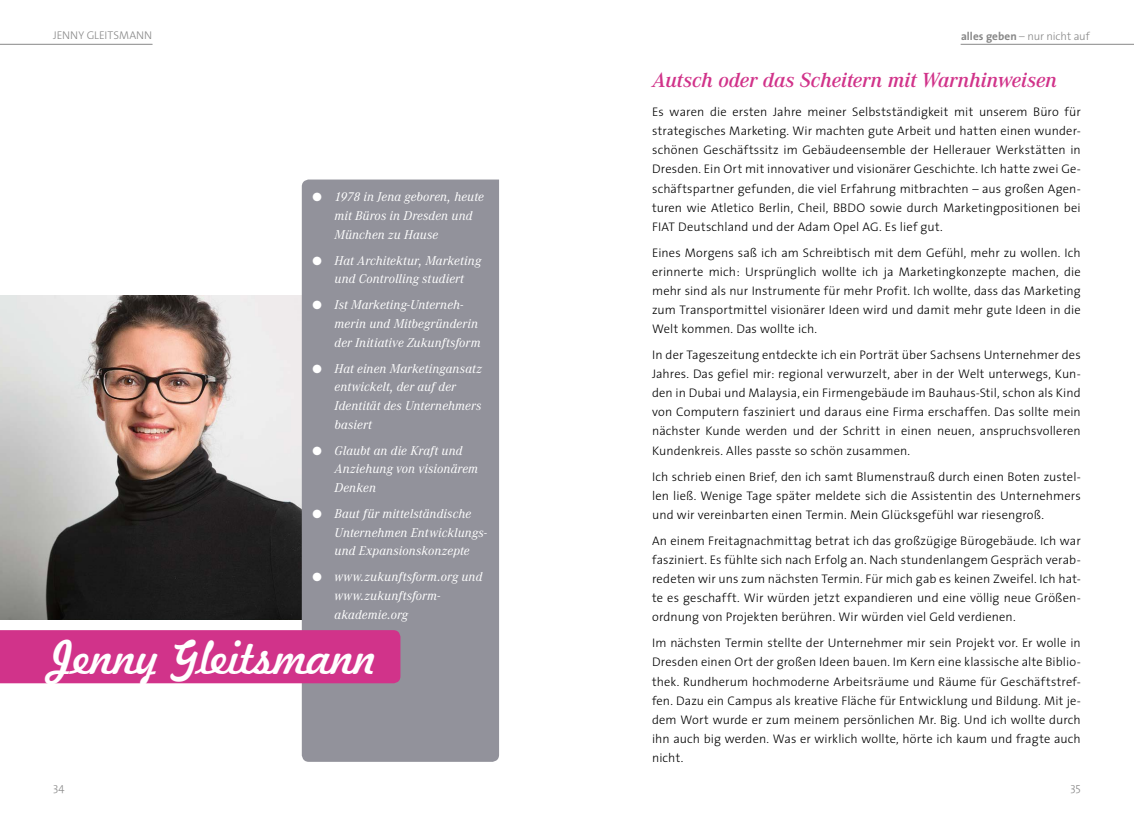
<style>
.page{position:relative;width:1134px;height:815px;background:#fff}
.page>*{position:absolute;margin:0;border:0;box-sizing:border-box;transform-origin:0 0}
.t1{font:45px "Freehand 521 BT Regular C";letter-spacing:-.02em;color:#fff}
.t2{font:italic 500 20px "Corporate ABQ";letter-spacing:-.01em;color:#d1338a}
.t3{font:300 12.5px/19px "The Sans";letter-spacing:.01em;color:#000;text-align:justify}
.t4{font:italic 12.5px/18.8px "Corporate ABQ";letter-spacing:.01em;color:#fff}
.t5{font:300 11.25px "The Sans";letter-spacing:-.005em;color:#878787}
.s1{font-weight:700}
</style>
<div class="page">
<img style="left:0;top:295px;width:302px;height:325px">
<div style="left:302px;top:180px;width:197px;height:582px;background:#92929b"></div>
<div style="left:0;top:630px;width:400px;height:53px;background:#d1338a"></div>
<hr style="left:0;top:44px;width:152px;height:1px;background:#878787">
<hr style="left:961px;top:44px;width:173px;height:1px;background:#878787">
<p class="t5" style="left:53px;top:26px;width:101px">Jenny Gleitsmann</p>
<p class="t4" style="left:335px;top:187px;width:151px;text-indent:-22px">● 1978 in Jena geboren, heute mit Büros in Dresden und<br>München zu Hause</p>
<p class="t4" style="left:312px;top:251px;width:170px;text-align:center">● Hat Architektur, Marketing und Controlling studiert</p>
<p class="t4" style="left:335px;top:295px;width:147px;text-indent:-22px">● Ist Marketing-Unterneh&shy;merin und Mitbegründerin der Initiative Zukunftsform</p>
<p class="t4" style="left:335px;top:359px;width:149px;text-indent:-22px">● Hat einen Marketingansatz entwickelt, der auf der<br>Identität des Unternehmers basiert</p>
<p class="t4" style="left:335px;top:441px;width:145px;text-indent:-22px">● Glaubt an die Kraft und<br>Anziehung von visionärem<br>Denken</p>
<p class="t4" style="left:335px;top:504px;width:154px;text-indent:-22px">● Baut für mittelständische<br>Unternehmen Entwicklungs&shy;und Expansionskonzepte</p>
<p class="t4" style="left:335px;top:568px;width:149px;text-indent:-22px">● www.zukunftsform.org und www.zukunftsform&shy;akademie.org</p>
<h1 class="t1" style="left:50px;top:627px;width:329px">Jenny Gleitsmann</h1>
<p class="t5" style="left:53px;top:778px;width:13px">34</p>
<p class="t5" style="left:961px;top:27px;width:130px"><span class="s1">alles geben</span> – nur nicht auf</p>
<h2 class="t2" style="left:652px;top:67px;width:407px">Autsch oder das Scheitern mit Warnhinweisen</h2>
<p class="t3" style="left:652px;top:102px;width:430px">Es waren die ersten Jahre meiner Selbstständigkeit mit unserem Büro für strategisches Marketing. Wir machten gute Arbeit und hatten einen wunder&shy;schönen Geschäftssitz im Gebäudeensemble der Hellerauer Werkstätten in Dresden. Ein Ort mit innovativer und visionärer Geschichte. Ich hatte zwei Ge&shy;schäftspartner gefunden, die viel Erfahrung mitbrachten – aus großen Agen&shy;turen wie Atletico Berlin, Cheil, BBDO sowie durch Marketingpositionen bei FIAT Deutschland und der Adam Opel AG. Es lief gut.</p>
<p class="t3" style="left:652px;top:243px;width:430px">Eines Morgens saß ich am Schreibtisch mit dem Gefühl, mehr zu wollen. Ich erinnerte mich: Ursprünglich wollte ich ja Marketingkonzepte machen, die mehr sind als nur Instrumente für mehr Profit. Ich wollte, dass das Marketing zum Transportmittel visionärer Ideen wird und damit mehr gute Ideen in die Welt kommen. Das wollte ich.</p>
<p class="t3" style="left:652px;top:345px;width:430px">In der Tageszeitung entdeckte ich ein Porträt über Sachsens Unternehmer des Jahres. Das gefiel mir: regional verwurzelt, aber in der Welt unterwegs, Kun&shy;den in Dubai und Malaysia, ein Firmengebäude im Bauhaus-Stil, schon als Kind von Computern fasziniert und daraus eine Firma erschaffen. Das sollte mein nächster Kunde werden und der Schritt in einen neuen, anspruchsvolleren Kundenkreis. Alles passte so schön zusammen.</p>
<p class="t3" style="left:652px;top:467px;width:430px">Ich schrieb einen Brief, den ich samt Blumenstrauß durch einen Boten zustel&shy;len ließ. Wenige Tage später meldete sich die Assistentin des Unternehmers und wir vereinbarten einen Termin. Mein Glücksgefühl war riesengroß.</p>
<p class="t3" style="left:652px;top:531px;width:430px">An einem Freitagnachmittag betrat ich das großzügige Bürogebäude. Ich war fasziniert. Es fühlte sich nach Erfolg an. Nach stundenlangem Gespräch verab&shy;redeten wir uns zum nächsten Termin. Für mich gab es keinen Zweifel. Ich hat&shy;te es geschafft. Wir würden jetzt expandieren und eine völlig neue Größen&shy;ordnung von Projekten berühren. Wir würden viel Geld verdienen.</p>
<p class="t3" style="left:652px;top:633px;width:430px">Im nächsten Termin stellte der Unternehmer mir sein Projekt vor. Er wolle in Dresden einen Ort der großen Ideen bauen. Im Kern eine klassische alte Biblio&shy;thek. Rundherum hochmoderne Arbeitsräume und Räume für Geschäftstref&shy;fen. Dazu ein Campus als kreative Fläche für Entwicklung und Bildung. Mit je&shy;dem Wort wurde er zum meinem persönlichen Mr. Big. Und ich wollte durch ihn auch big werden. Was er wirklich wollte, hörte ich kaum und fragte auch nicht.</p>
<p class="t5" style="left:1070px;top:778px;width:12px">35</p>
</div>
